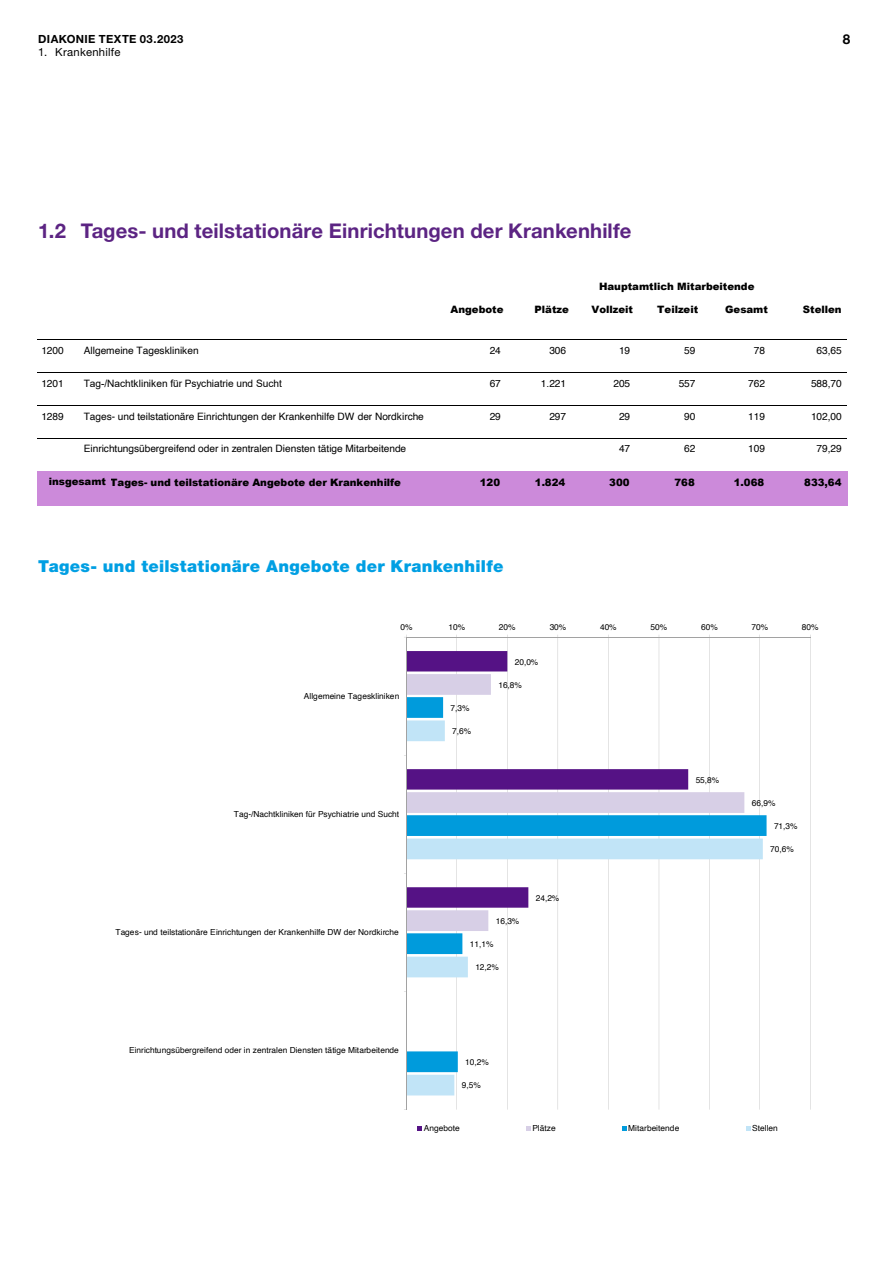
<style>
.page{position:relative;width:893px;height:1263px;background:#fff}
.page>*{position:absolute;margin:0;border:0;box-sizing:border-box;transform-origin:0 0}
._1__Unterebene__1_1{font:700 20.25px "Helvetica Neue LT";letter-spacing:.005em;color:#5c2483}
._3__Unterebene{font:900 16.5px "Helvetica Neue LT";letter-spacing:.015em;color:#009fe3}
.t1{font:700 13.5px "Helvetica Neue LT Com";color:#000}
.t2{font:700 11.25px "Helvetica Neue LT";letter-spacing:.035em;color:#000}
.t3{font:11.25px "Helvetica Neue LT";letter-spacing:.025em;color:#000}
.t4{font:10.2px "Helvetica";letter-spacing:-.005em;color:#000}
.t5{font:900 10.2px "Arial";color:#000}
.t6{font:10.2px "Arial";letter-spacing:-.005em;color:#000}
.t7{font:8.4px "Helvetica";letter-spacing:-.005em;color:#000}
</style>
<div class="page">
<hr style="left:38px;top:340px;width:809px;height:1px;background:#000">
<hr style="left:38px;top:372px;width:809px;height:1px;background:#000">
<hr style="left:38px;top:405px;width:809px;height:1px;background:#000">
<hr style="left:38px;top:438px;width:809px;height:1px;background:#000">
<div style="left:38px;top:471px;width:810px;height:35px;background:#cc8ada"></div>
<hr style="left:457px;top:637px;width:1px;height:472px;background:#a2a2a2">
<hr style="left:507px;top:637px;width:1px;height:472px;background:#a2a2a2">
<hr style="left:558px;top:637px;width:1px;height:472px;background:#a2a2a2">
<hr style="left:608px;top:637px;width:1px;height:472px;background:#a2a2a2">
<hr style="left:659px;top:637px;width:1px;height:472px;background:#a2a2a2">
<hr style="left:709px;top:637px;width:1px;height:472px;background:#a2a2a2">
<hr style="left:760px;top:637px;width:1px;height:472px;background:#a2a2a2">
<hr style="left:810px;top:637px;width:1px;height:472px;background:#a2a2a2">
<svg style="left:407px;top:651px;width:253px;height:23px"></svg>
<svg style="left:407px;top:674px;width:303px;height:23px"></svg>
<svg style="left:407px;top:697px;width:359px;height:139px"></svg>
<svg style="left:407px;top:720px;width:356px;height:375px"></svg>
<hr style="left:406px;top:637px;width:404px;height:1px;background:#a2a2a2">
<hr style="left:406px;top:637px;width:1px;height:472px;background:#a2a2a2">
<svg style="left:418px;top:1126px;width:4px;height:5px"></svg>
<svg style="left:526px;top:1126px;width:5px;height:5px"></svg>
<svg style="left:622px;top:1126px;width:5px;height:5px"></svg>
<svg style="left:746px;top:1126px;width:4px;height:5px"></svg>
<h3 class="t2" style="left:38px;top:32px;width:147px">DIAKONIE TEXTE 03.2023</h3>
<h3 class="t3" style="left:38px;top:46px;width:84px">1. Krankenhilfe</h3>
<h3 class="t1" style="left:843px;top:30px;width:9px">8</h3>
<p class="_1__Unterebene__1_1" style="left:38px;top:218px;width:595px">1.2 Tages- und teilstationäre Einrichtungen der Krankenhilfe</p>
<p class="t5" style="left:599px;top:279px;width:157px">Hauptamtlich Mitarbeitende</p>
<p class="t5" style="left:451px;top:302px;width:55px">Angebote</p>
<p class="t5" style="left:535px;top:302px;width:36px">Plätze</p>
<p class="t5" style="left:592px;top:302px;width:43px">Vollzeit</p>
<p class="t5" style="left:657px;top:302px;width:42px">Teilzeit</p>
<p class="t5" style="left:725px;top:302px;width:44px">Gesamt</p>
<p class="t5" style="left:803px;top:302px;width:40px">Stellen</p>
<p class="t4" style="left:41px;top:342px;width:24px">1200</p>
<p class="t4" style="left:84px;top:342px;width:116px">Allgemeine Tageskliniken</p>
<p class="t4" style="left:490px;top:342px;width:13px">24</p>
<p class="t4" style="left:549px;top:342px;width:18px">306</p>
<p class="t4" style="left:619px;top:342px;width:13px">19</p>
<p class="t4" style="left:684px;top:342px;width:13px">59</p>
<p class="t4" style="left:754px;top:342px;width:13px">78</p>
<p class="t4" style="left:817px;top:342px;width:27px">63,65</p>
<p class="t4" style="left:41px;top:375px;width:24px">1201</p>
<p class="t6" style="left:84px;top:376px;width:200px">Tag-/Nachtkliniken für Psychiatrie und Sucht</p>
<p class="t4" style="left:490px;top:375px;width:13px">67</p>
<p class="t4" style="left:541px;top:375px;width:27px">1.221</p>
<p class="t4" style="left:613px;top:375px;width:18px">205</p>
<p class="t4" style="left:679px;top:375px;width:18px">557</p>
<p class="t4" style="left:748px;top:375px;width:18px">762</p>
<p class="t4" style="left:811px;top:375px;width:32px">588,70</p>
<p class="t4" style="left:41px;top:408px;width:24px">1289</p>
<p class="t4" style="left:84px;top:408px;width:342px">Tages- und teilstationäre Einrichtungen der Krankenhilfe DW der Nordkirche</p>
<p class="t4" style="left:490px;top:408px;width:13px">29</p>
<p class="t4" style="left:549px;top:408px;width:18px">297</p>
<p class="t4" style="left:619px;top:408px;width:13px">29</p>
<p class="t4" style="left:684px;top:408px;width:13px">90</p>
<p class="t4" style="left:748px;top:408px;width:18px">119</p>
<p class="t4" style="left:811px;top:408px;width:32px">102,00</p>
<p class="t4" style="left:84px;top:441px;width:324px">Einrichtungsübergreifend oder in zentralen Diensten tätige Mitarbeitende</p>
<p class="t4" style="left:619px;top:441px;width:13px">47</p>
<p class="t4" style="left:684px;top:441px;width:13px">62</p>
<p class="t4" style="left:748px;top:441px;width:18px">109</p>
<p class="t4" style="left:817px;top:441px;width:27px">79,29</p>
<p class="t5" style="left:49px;top:474px;width:354px">insgesamt Tages- und teilstationäre Angebote der Krankenhilfe</p>
<p class="t5" style="left:480px;top:475px;width:22px">120</p>
<p class="t5" style="left:535px;top:475px;width:32px">1.824</p>
<p class="t5" style="left:609px;top:475px;width:22px">300</p>
<p class="t5" style="left:674px;top:475px;width:22px">768</p>
<p class="t5" style="left:734px;top:475px;width:32px">1.068</p>
<p class="t5" style="left:804px;top:475px;width:39px">833,64</p>
<p class="_3__Unterebene" style="left:38px;top:556px;width:467px">Tages- und teilstationäre Angebote der Krankenhilfe</p>
<p class="t7" style="left:400px;top:620px;width:14px">0%</p>
<p class="t7" style="left:449px;top:620px;width:18px">10%</p>
<p class="t7" style="left:499px;top:620px;width:18px">20%</p>
<p class="t7" style="left:550px;top:620px;width:18px">30%</p>
<p class="t7" style="left:600px;top:620px;width:18px">40%</p>
<p class="t7" style="left:650px;top:620px;width:18px">50%</p>
<p class="t7" style="left:701px;top:620px;width:18px">60%</p>
<p class="t7" style="left:751px;top:620px;width:18px">70%</p>
<p class="t7" style="left:802px;top:620px;width:18px">80%</p>
<p class="t7" style="left:515px;top:655px;width:25px">20,0%</p>
<p class="t7" style="left:304px;top:689px;width:97px">Allgemeine Tageskliniken</p>
<p class="t7" style="left:234px;top:807px;width:167px">Tag-/Nachtkliniken für Psychiatrie und Sucht</p>
<p class="t7" style="left:116px;top:926px;width:285px">Tages- und teilstationäre Einrichtungen der Krankenhilfe DW der Nordkirche</p>
<p class="t7" style="left:451px;top:701px;width:20px">7,3%</p>
<p class="t7" style="left:452px;top:724px;width:20px">7,6%</p>
<p class="t7" style="left:498px;top:678px;width:25px">16,8%</p>
<p class="t7" style="left:496px;top:914px;width:25px">16,3%</p>
<p class="t7" style="left:470px;top:937px;width:25px">11,1%</p>
<p class="t7" style="left:475px;top:961px;width:25px">12,2%</p>
<p class="t7" style="left:536px;top:891px;width:25px">24,2%</p>
<p class="t7" style="left:696px;top:773px;width:25px">55,8%</p>
<p class="t7" style="left:752px;top:796px;width:25px">66,9%</p>
<p class="t7" style="left:774px;top:819px;width:25px">71,3%</p>
<p class="t7" style="left:770px;top:843px;width:25px">70,6%</p>
<p class="t7" style="left:129px;top:1044px;width:271px">Einrichtungsübergreifend oder in zentralen Diensten tätige Mitarbeitende</p>
<p class="t7" style="left:465px;top:1055px;width:25px">10,2%</p>
<p class="t7" style="left:462px;top:1079px;width:20px">9,5%</p>
<p class="t7" style="left:424px;top:1122px;width:38px">Angebote</p>
<p class="t7" style="left:532px;top:1122px;width:25px">Plätze</p>
<p class="t7" style="left:628px;top:1122px;width:53px">Mitarbeitende</p>
<p class="t7" style="left:752px;top:1122px;width:27px">Stellen</p>
</div>
